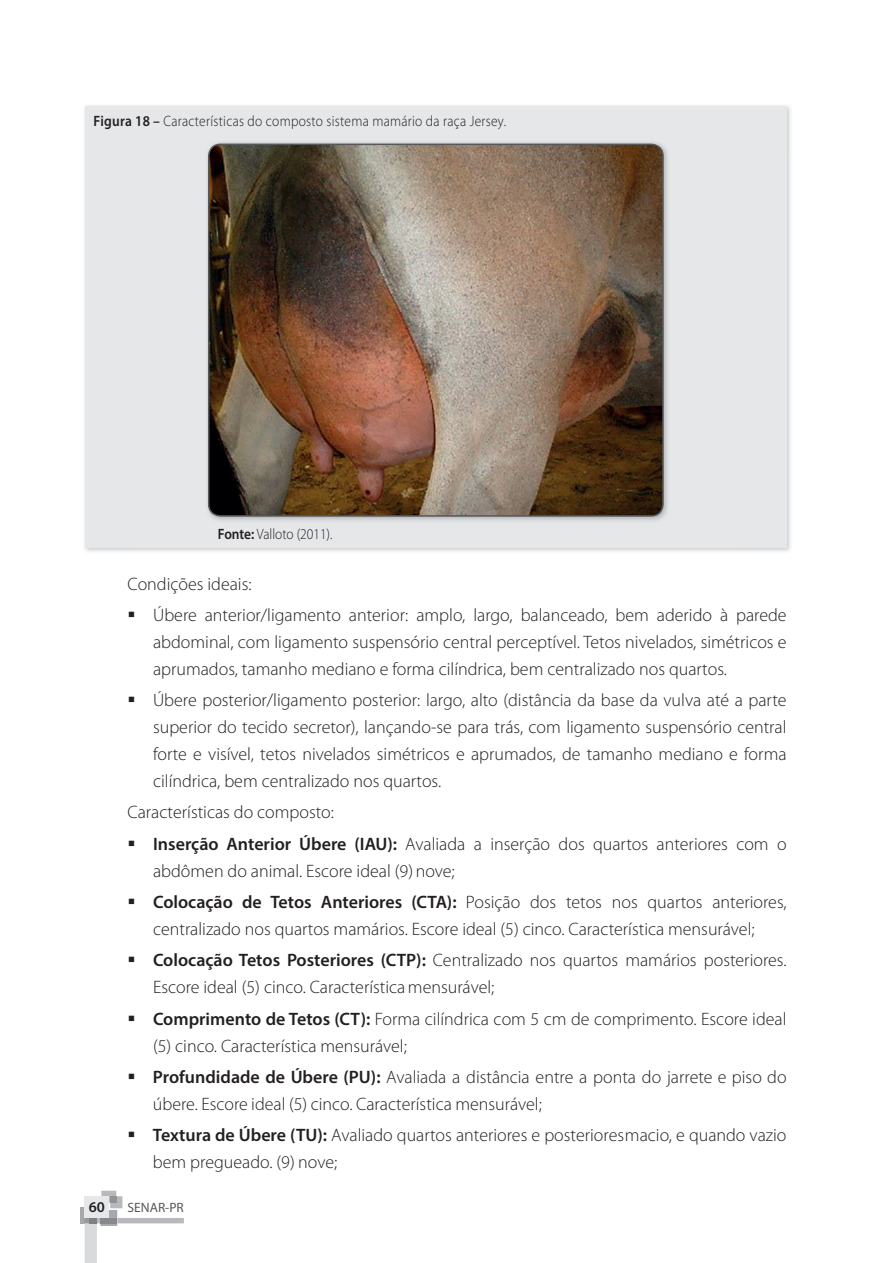
<style>
.page{position:relative;width:893px;height:1263px;background:#fff}
.page>*{position:absolute;margin:0;border:0;box-sizing:border-box;transform-origin:0 0}
.t1{font:300 18px/31.2px "Myriad Pro";color:#231f20}
.t2{font:300 15px "Myriad Pro";letter-spacing:.02em;color:#231f20;scale:.9 1}
.t3{font:300 15px "Myriad Pro";color:#231f20;scale:.9 1}
.t4{font:600 15px "Myriad Pro";color:#231f20}
.t5{font:13.5px "Myriad Pro";color:#57585a}
.s1{font-weight:600}
</style>
<div class="page">
<div style="left:80px;top:1207px;width:5px;height:16px;background:#a7a8ac"></div>
<svg style="left:85px;top:1191px;width:99px;height:72px"></svg>
<div style="left:89px;top:1218px;width:8px;height:5px;background:#7e8083"></div>
<div style="left:85px;top:1197px;width:24px;height:21px;background:#e6e7e9"></div>
<img style="left:84px;top:105px;width:707px;height:47px">
<img style="left:743px;top:152px;width:48px;height:400px">
<div style="left:85px;top:106px;width:702px;height:442px;background:#e6e7e9"></div>
<img style="left:207px;top:142px;width:461px;height:379px">
<img style="left:209px;top:144px;width:454px;height:372px">
<div style="left:208px;top:144px;width:456px;height:373px;border:2px solid #57585a;border-radius:12px"></div>
<p class="t2" style="left:94px;top:113px;width:460px"><span class="s1">Figura 18 –</span> Características do composto sistema mamário da raça Jersey.</p>
<p class="t3" style="left:218px;top:526px;width:129px"><span class="s1">Fonte:</span> Valloto (2011).</p>
<p class="t1" style="left:153px;top:568px;width:635px;text-indent:-26px">Condições ideais:<br>Úbere anterior/ligamento anterior: amplo, largo, balanceado, bem aderido à parede</p>
<p class="t1" style="left:153px;top:629px;width:635px;line-height:27px">abdominal, com ligamento suspensório central perceptível. Tetos nivelados, simétricos e aprumados, tamanho mediano e forma cilíndrica, bem centralizado nos quartos.</p>
<p class="t1" style="left:153px;top:687px;width:635px;line-height:27px;text-align:justify">Úbere posterior/ligamento posterior: largo, alto (distância da base da vulva até a parte superior do tecido secretor), lançando-se para trás, com ligamento suspensório central forte e visível, tetos nivelados simétricos e aprumados, de tamanho mediano e forma cilíndrica, bem centralizado nos quartos.</p>
<p class="t1" style="left:153px;top:797px;width:635px;text-indent:-26px">Características do composto:<br><span class="s1">Inserção Anterior Úbere (IAU):</span> Avaliada a inserção dos quartos anteriores com o</p>
<p class="t1" style="left:153px;top:855px;width:635px">abdômen do animal. Escore ideal (9) nove;<br><span class="s1">Colocação de Tetos Anteriores (CTA):</span> Posição dos tetos nos quartos anteriores,</p>
<p class="t1" style="left:153px;top:914px;width:635px">centralizado nos quartos mamários. Escore ideal (5) cinco. Característica mensurável;<br><span class="s1">Colocação Tetos Posteriores (CTP):</span> Centralizado nos quartos mamários posteriores.</p>
<p class="t1" style="left:153px;top:972px;width:635px">Escore ideal (5) cinco. Característica mensurável;<br><span class="s1">Comprimento de Tetos (CT):</span> Forma cilíndrica com 5 cm de comprimento. Escore ideal</p>
<p class="t1" style="left:153px;top:1030px;width:635px">(5) cinco. Característica mensurável;<br><span class="s1">Profundidade de Úbere (PU):</span> Avaliada a distância entre a ponta do jarrete e piso do</p>
<p class="t1" style="left:153px;top:1088px;width:635px">úbere. Escore ideal (5) cinco. Característica mensurável;<br><span class="s1">Textura de Úbere (TU):</span> Avaliado quartos anteriores e posteriores macio, e quando vazio</p>
<p class="t1" style="left:153px;top:1147px;width:186px">bem pregueado. (9) nove;</p>
<p class="t4" style="left:89px;top:1198px;width:18px">60</p>
<p class="t5" style="left:128px;top:1199px;width:58px">SENAR-PR</p>
</div>
